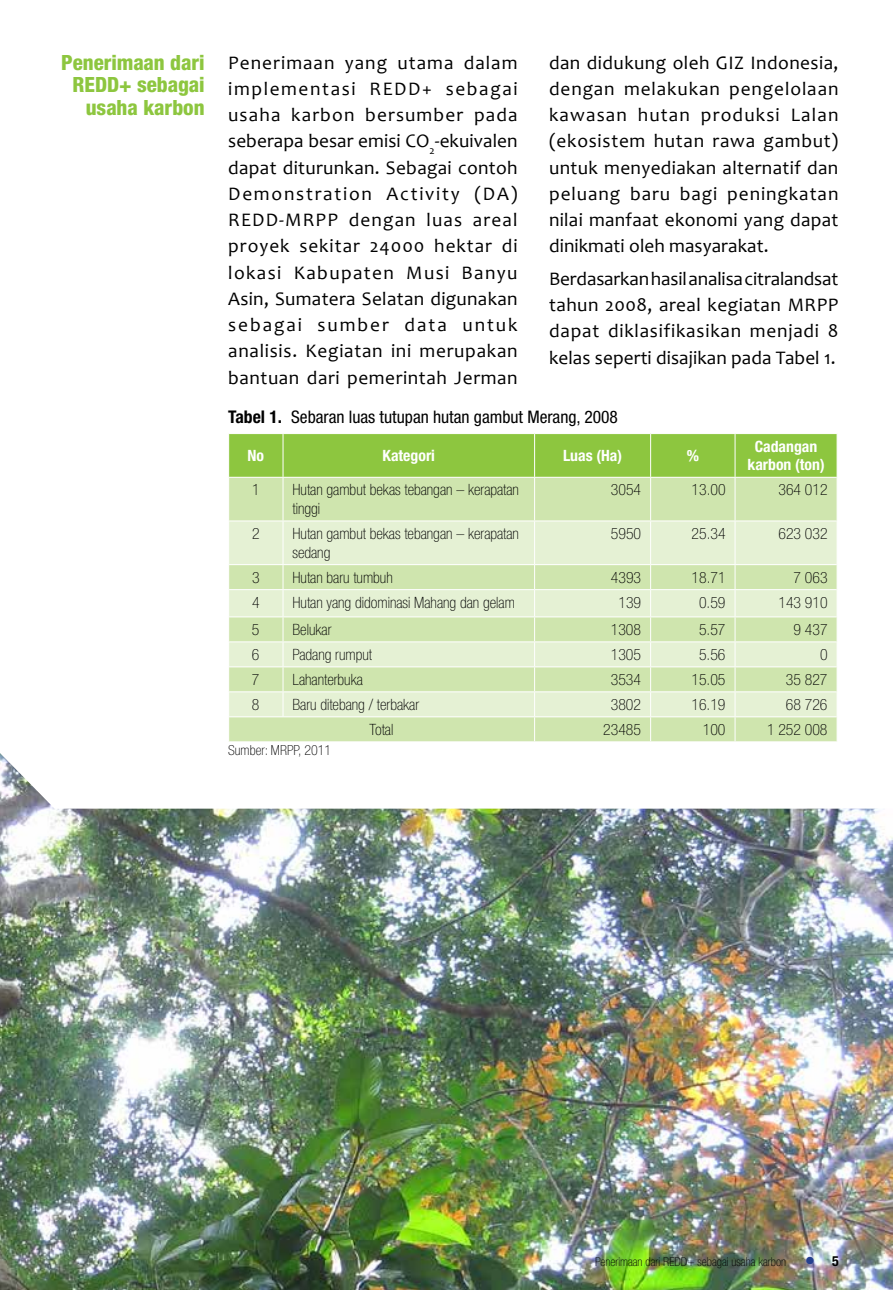
<style>
.page{position:relative;width:893px;height:1290px;background:#fff}
.page>*{position:absolute;margin:0;border:0;box-sizing:border-box;transform-origin:0 0}
.t1{font:800 condensed 21px/22.8px "Helvetica Neue LT Std";letter-spacing:-.005em;color:#8dc63f;text-align:right}
.t2{font:19.25px/26.2px "Candara";letter-spacing:.015em;color:#000;text-align:justify}
.t3{font:condensed 17.32px "Helvetica Neue LT Std";color:#000}
.t4{font:100 condensed 15.58px/18.7px "Helvetica Neue LT Std";color:#000}
.t5{font:700 condensed 15.58px/18.7px "Helvetica Neue LT Std";color:#fff;text-align:center}
.t6{font:100 condensed 13.83px "Helvetica Neue LT Std";color:#000}
.t7{font:100 condensed 12.25px "Helvetica Neue LT Std";color:#000}
.s1{font-weight:700;font-size:17.5px}
.s2{font-weight:700;font-size:21px;color:#25408f}
.s3{font-weight:700;font-size:14px}
</style>
<div class="page">
<div style="left:229px;top:434px;width:608px;height:43px;background:#8dc63f"></div>
<div style="left:229px;top:478px;width:608px;height:263px;background:#cfe5ae"></div>
<svg style="left:229px;top:521px;width:608px;height:195px;background:#ddecc6"></svg>
<hr style="left:283px;top:434px;width:1px;height:43px;background:#fff">
<hr style="left:534px;top:434px;width:1px;height:43px;background:#fff">
<hr style="left:650px;top:434px;width:1px;height:43px;background:#fff">
<hr style="left:735px;top:434px;width:1px;height:43px;background:#fff">
<hr style="left:283px;top:478px;width:1px;height:42px;background:#fff">
<hr style="left:534px;top:478px;width:1px;height:42px;background:#fff">
<hr style="left:650px;top:478px;width:1px;height:42px;background:#fff">
<hr style="left:735px;top:478px;width:1px;height:42px;background:#fff">
<hr style="left:229px;top:520px;width:54px;height:1px;background:#fff">
<hr style="left:283px;top:520px;width:252px;height:1px;background:#fff">
<hr style="left:535px;top:520px;width:116px;height:1px;background:#fff">
<hr style="left:651px;top:520px;width:84px;height:1px;background:#fff">
<hr style="left:735px;top:520px;width:102px;height:1px;background:#fff">
<hr style="left:229px;top:564px;width:54px;height:1px;background:#fff">
<hr style="left:283px;top:564px;width:252px;height:1px;background:#fff">
<hr style="left:535px;top:564px;width:116px;height:1px;background:#fff">
<hr style="left:651px;top:564px;width:84px;height:1px;background:#fff">
<hr style="left:735px;top:564px;width:102px;height:1px;background:#fff">
<hr style="left:229px;top:589px;width:54px;height:1px;background:#fff">
<hr style="left:283px;top:589px;width:252px;height:1px;background:#fff">
<hr style="left:535px;top:589px;width:116px;height:1px;background:#fff">
<hr style="left:651px;top:589px;width:84px;height:1px;background:#fff">
<hr style="left:735px;top:589px;width:102px;height:1px;background:#fff">
<hr style="left:229px;top:616px;width:54px;height:1px;background:#fff">
<hr style="left:283px;top:616px;width:252px;height:1px;background:#fff">
<hr style="left:535px;top:616px;width:116px;height:1px;background:#fff">
<hr style="left:651px;top:616px;width:84px;height:1px;background:#fff">
<hr style="left:735px;top:616px;width:102px;height:1px;background:#fff">
<hr style="left:229px;top:641px;width:54px;height:1px;background:#fff">
<hr style="left:283px;top:641px;width:252px;height:1px;background:#fff">
<hr style="left:535px;top:641px;width:116px;height:1px;background:#fff">
<hr style="left:651px;top:641px;width:84px;height:1px;background:#fff">
<hr style="left:735px;top:641px;width:102px;height:1px;background:#fff">
<hr style="left:229px;top:666px;width:54px;height:1px;background:#fff">
<hr style="left:283px;top:666px;width:252px;height:1px;background:#fff">
<hr style="left:535px;top:666px;width:116px;height:1px;background:#fff">
<hr style="left:651px;top:666px;width:84px;height:1px;background:#fff">
<hr style="left:735px;top:666px;width:102px;height:1px;background:#fff">
<hr style="left:229px;top:691px;width:54px;height:1px;background:#fff">
<hr style="left:283px;top:691px;width:252px;height:1px;background:#fff">
<hr style="left:535px;top:691px;width:116px;height:1px;background:#fff">
<hr style="left:651px;top:691px;width:84px;height:1px;background:#fff">
<hr style="left:735px;top:691px;width:102px;height:1px;background:#fff">
<hr style="left:229px;top:716px;width:54px;height:1px;background:#fff">
<hr style="left:283px;top:716px;width:252px;height:1px;background:#fff">
<hr style="left:535px;top:716px;width:116px;height:1px;background:#fff">
<hr style="left:651px;top:716px;width:84px;height:1px;background:#fff">
<hr style="left:735px;top:716px;width:102px;height:1px;background:#fff">
<hr style="left:283px;top:521px;width:1px;height:43px;background:#fff">
<hr style="left:534px;top:521px;width:1px;height:43px;background:#fff">
<hr style="left:650px;top:521px;width:1px;height:43px;background:#fff">
<hr style="left:735px;top:521px;width:1px;height:43px;background:#fff">
<svg style="left:283px;top:565px;width:1px;height:151px"></svg>
<svg style="left:534px;top:565px;width:1px;height:176px"></svg>
<svg style="left:650px;top:565px;width:1px;height:176px"></svg>
<svg style="left:735px;top:565px;width:1px;height:176px"></svg>
<img style="left:0;top:753px;width:893px;height:537px">
<p class="t1" style="left:61px;top:50px;width:145px">Penerimaan dari<br>REDD+ sebagai usaha karbon</p>
<p class="t2" style="left:228px;top:49px;width:291px">Penerimaan yang utama dalam implementasi REDD+ sebagai usaha karbon bersumber pada seberapa besar emisi CO<sub>2</sub>-ekuivalen dapat diturunkan. Sebagai contoh Demonstration Activity (DA)<br>REDD-MRPP dengan luas areal proyek sekitar 24000 hektar di lokasi Kabupaten Musi Banyu Asin, Sumatera Selatan digunakan sebagai sumber data untuk analisis. Kegiatan ini merupakan bantuan dari pemerintah Jerman</p>
<p class="t2" style="left:549px;top:49px;width:291px">dan didukung oleh GIZ Indonesia, dengan melakukan pengelolaan kawasan hutan produksi Lalan (ekosistem hutan rawa gambut) untuk menyediakan alternatif dan peluang baru bagi peningkatan nilai manfaat ekonomi yang dapat dinikmati oleh masyarakat.</p>
<p class="t2" style="left:549px;top:265px;width:291px">Berdasarkan hasil analisa citralandsat tahun 2008, areal kegiatan MRPP dapat diklasifikasikan menjadi 8 kelas seperti disajikan pada Tabel 1.</p>
<p class="t3" style="left:228px;top:407px;width:391px"><span class="s1">Tabel 1.</span> Sebaran luas tutupan hutan gambut Merang, 2008</p>
<p class="t5" style="left:248px;top:446px;width:18px">No</p>
<p class="t5" style="left:383px;top:446px;width:54px">Kategori</p>
<p class="t5" style="left:563px;top:446px;width:61px">Luas (Ha)</p>
<p class="t5" style="left:687px;top:446px;width:14px">%</p>
<p class="t5" style="left:747px;top:436px;width:79px">Cadangan karbon (ton)</p>
<p class="t4" style="left:252px;top:480px;width:9px">1</p>
<p class="t4" style="left:292px;top:480px;width:228px">Hutan gambut bekas tebangan – kerapatan tinggi</p>
<p class="t4" style="left:611px;top:480px;width:32px">3054</p>
<p class="t4" style="left:692px;top:480px;width:36px">13.00</p>
<p class="t4" style="left:778px;top:480px;width:51px">364 012</p>
<p class="t4" style="left:252px;top:524px;width:9px">2</p>
<p class="t4" style="left:292px;top:524px;width:228px">Hutan gambut bekas tebangan – kerapatan sedang</p>
<p class="t4" style="left:611px;top:524px;width:32px">5950</p>
<p class="t4" style="left:691px;top:524px;width:36px">25.34</p>
<p class="t4" style="left:778px;top:524px;width:51px">623 032</p>
<p class="t4" style="left:252px;top:568px;width:9px">3</p>
<p class="t4" style="left:292px;top:568px;width:102px">Hutan baru tumbuh</p>
<p class="t4" style="left:611px;top:568px;width:32px">4393</p>
<p class="t4" style="left:691px;top:568px;width:36px">18.71</p>
<p class="t4" style="left:794px;top:568px;width:36px">7 063</p>
<p class="t4" style="left:252px;top:593px;width:9px">4</p>
<p class="t4" style="left:292px;top:593px;width:224px">Hutan yang didominasi Mahang dan gelam</p>
<p class="t4" style="left:618px;top:593px;width:24px">139</p>
<p class="t4" style="left:699px;top:593px;width:28px">0.59</p>
<p class="t4" style="left:778px;top:593px;width:51px">143 910</p>
<p class="t4" style="left:252px;top:620px;width:9px">5</p>
<p class="t4" style="left:292px;top:620px;width:41px">Belukar</p>
<p class="t4" style="left:611px;top:620px;width:32px">1308</p>
<p class="t4" style="left:699px;top:620px;width:28px">5.57</p>
<p class="t4" style="left:793px;top:620px;width:36px">9 437</p>
<p class="t4" style="left:252px;top:645px;width:9px">6</p>
<p class="t4" style="left:292px;top:645px;width:81px">Padang rumput</p>
<p class="t4" style="left:611px;top:645px;width:32px">1305</p>
<p class="t4" style="left:699px;top:645px;width:28px">5.56</p>
<p class="t4" style="left:820px;top:645px;width:9px">0</p>
<p class="t4" style="left:252px;top:670px;width:9px">7</p>
<p class="t4" style="left:292px;top:670px;width:72px">Lahanterbuka</p>
<p class="t4" style="left:611px;top:670px;width:32px">3534</p>
<p class="t4" style="left:691px;top:670px;width:36px">15.05</p>
<p class="t4" style="left:786px;top:670px;width:43px">35 827</p>
<p class="t4" style="left:252px;top:695px;width:9px">8</p>
<p class="t4" style="left:292px;top:695px;width:128px">Baru ditebang / terbakar</p>
<p class="t4" style="left:611px;top:695px;width:32px">3802</p>
<p class="t4" style="left:691px;top:695px;width:36px">16.19</p>
<p class="t4" style="left:786px;top:695px;width:43px">68 726</p>
<p class="t4" style="left:370px;top:720px;width:25px">Total</p>
<p class="t4" style="left:603px;top:720px;width:39px">23485</p>
<p class="t4" style="left:703px;top:720px;width:24px">100</p>
<p class="t4" style="left:767px;top:720px;width:62px">1 252 008</p>
<p class="t6" style="left:228px;top:742px;width:105px">Sumber: MRPP, 2011</p>
<p class="t7" style="left:595px;top:1255px;width:245px">Penerimaan dari REDD+ sebagai usaha karbon <span class="s2">•</span> <span class="s3">5</span></p>
</div>
